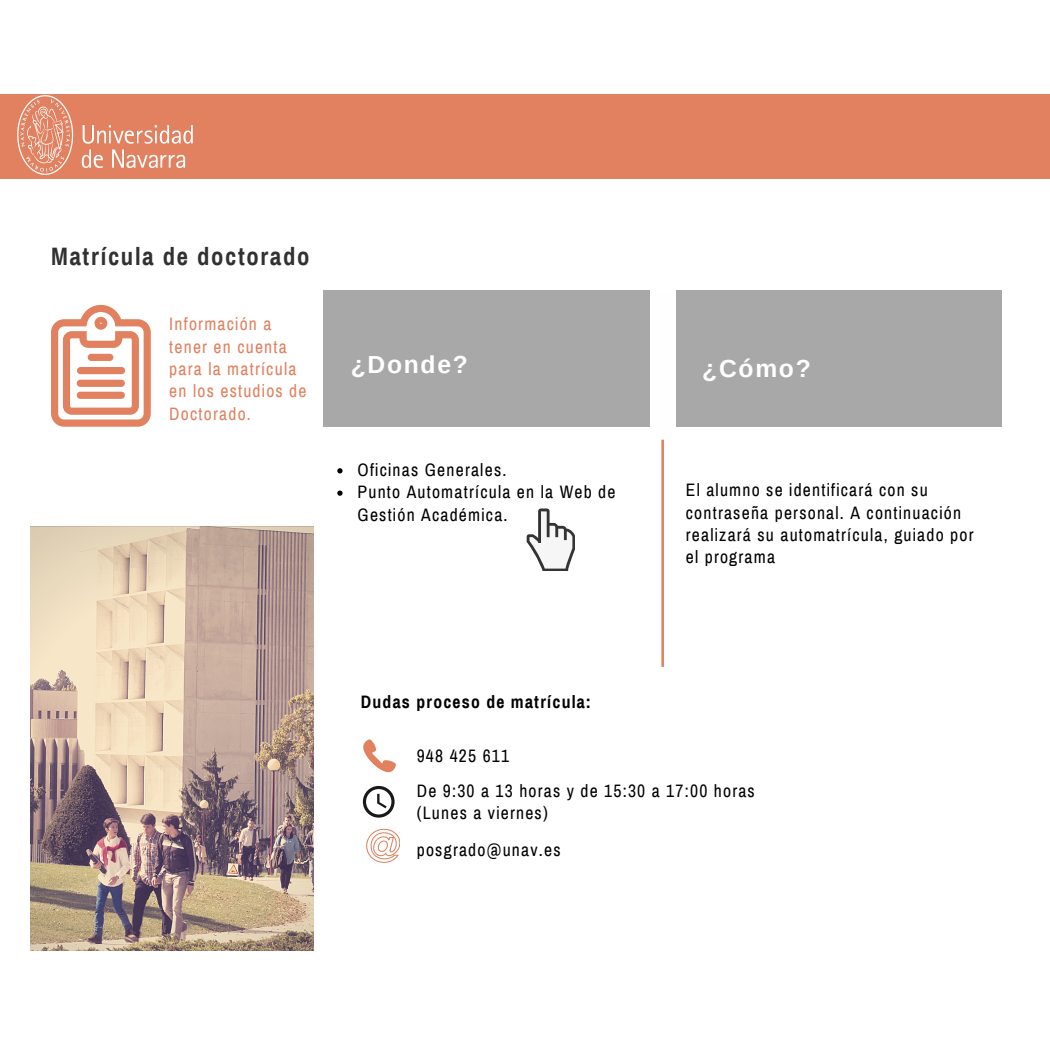
<style>
.page{position:relative;width:1050px;height:1050px;background:#fff}
.page>*{position:absolute;margin:0;border:0;box-sizing:border-box;transform-origin:0 0}
.t1{font:700 24.68px "Archivo Narrow";letter-spacing:.07em;color:#313131}
.t2{font:700 24.68px "Arimo";letter-spacing:.07em;color:#fff}
.t3{font:17.68px/22.4px "Archivo Narrow";letter-spacing:.07em;color:#000}
.t4{font:17.68px/22.4px "Archivo Narrow";letter-spacing:.07em;color:#e18160}
.t5{font:700 17.68px "Archivo Narrow";letter-spacing:.07em;color:#000}
</style>
<div class="page">
<div style="left:0;top:94px;width:1050px;height:84px;background:#e18160"></div>
<svg style="left:337px;top:468px;width:6px;height:5px"></svg>
<svg style="left:337px;top:491px;width:6px;height:5px"></svg>
<svg style="left:51px;top:305px;width:100px;height:122px"></svg>
<div style="left:88px;top:354px;width:25px;height:7px;background:#e18160;border-radius:4px"></div>
<div style="left:77px;top:367px;width:48px;height:7px;background:#e18160;border-radius:4px"></div>
<div style="left:77px;top:380px;width:48px;height:7px;background:#e18160;border-radius:4px"></div>
<div style="left:77px;top:392px;width:48px;height:7px;background:#e18160;border-radius:4px"></div>
<div style="left:331px;top:290px;width:663px;height:137px;background:#a8a8a8"></div>
<div style="left:323px;top:290px;width:20px;height:137px;background:#a8a8a8"></div>
<div style="left:981px;top:290px;width:20px;height:137px;background:#a8a8a8"></div>
<svg style="left:661px;top:440px;width:3px;height:227px"></svg>
<svg style="left:30px;top:527px;width:284px;height:424px;background:#bda698"></svg>
<svg style="left:363px;top:786px;width:32px;height:32px"></svg>
<div style="left:651px;top:290px;width:25px;height:140px;background:#fefefe"></div>
<svg style="left:527px;top:508px;width:48px;height:63px"></svg>
<svg style="left:363px;top:740px;width:33px;height:32px"></svg>
<svg style="left:367px;top:829px;width:32px;height:34px"></svg>
<img style="left:17px;top:95px;width:176px;height:80px">
<h1 class="t1" style="left:51px;top:243px;width:260px">Matrícula de doctorado</h1>
<p class="t4" style="left:169px;top:313px;width:139px">Información a tener en cuenta para la matrícula en los estudios de<br>Doctorado.</p>
<h1 class="t2" style="left:351px;top:350px;width:119px">¿Donde?</h1>
<h1 class="t2" style="left:702px;top:354px;width:110px">¿Cómo?</h1>
<p class="t3" style="left:358px;top:459px;width:259px">Oficinas Generales.<br>Punto Automatrícula en la Web de<br>Gestión Académica.</p>
<p class="t3" style="left:686px;top:479px;width:289px">El alumno se identificará con su contraseña personal. A continuación realizará su automatrícula, guiado por el programa</p>
<p class="t5" style="left:361px;top:692px;width:232px">Dudas proceso de matrícula:</p>
<p class="t3" style="left:417px;top:738px;width:340px;line-height:35.5px">948 425 611<br>De 9:30 a 13 horas y de 15:30 a 17:00 horas</p>
<p class="t3" style="left:417px;top:795px;width:145px;line-height:36.8px">(Lunes a viernes) posgrado@unav.es</p>
</div>
